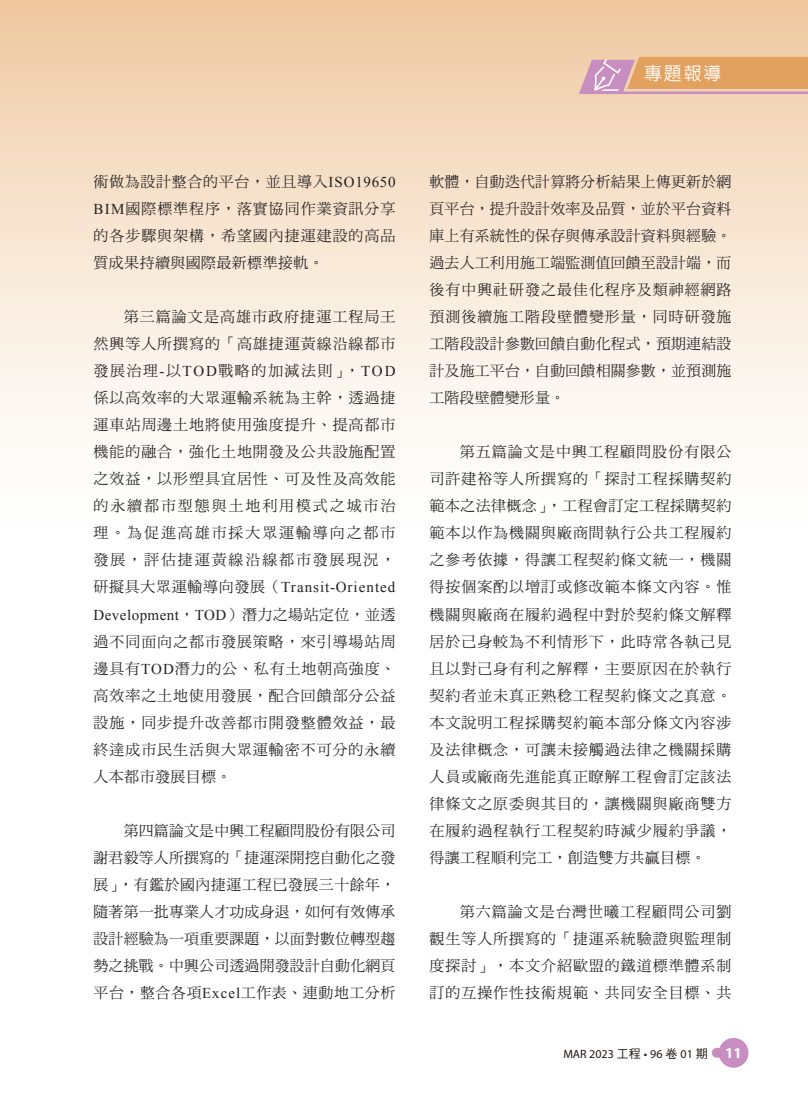
<style>
.page{position:relative;width:808px;height:1106px;background:#fff}
.page>*{position:absolute;margin:0;border:0;box-sizing:border-box;transform-origin:0 0}
.t1{font:500 18px "AR Hei B5";color:#fff}
.t2{font:15px/27px "DF Ming Std W5";letter-spacing:.06em;color:#231f20;text-align:justify}
.t3{font:15px/27px "Times New Roman";letter-spacing:.035em;color:#231f20}
.t4{font:12px "Myriad Pro";color:#211613}
.s1{font-family:"Times New Roman"}
.s2{font-family:"DF Ming Std W5"}
.s3{font-family:"DF Hei Std W5"}
.s4{font-weight:700;font-size:15px;color:#fff}
</style>
<div class="page">
<div style="left:0;top:0;width:808px;height:614px;background:linear-gradient(to bottom,#f0cda8,#fff)"></div>
<svg style="left:579px;top:57px;width:229px;height:37px;background:#dea47f"></svg>
<div style="left:719px;top:1037px;width:29px;height:30px;background:#c78ebf;border-radius:50%"></div>
<div style="left:712px;top:1047px;width:26px;height:10px;background:#c78ebf;border-radius:5px"></div>
<p class="t1" style="left:644px;top:64px;width:79px">專題報導</p>
<p class="t2" style="left:94px;top:168px;width:303px">術做為設計整合的平台，並且導入<span class="s1">ISO19650<br>BIM</span>國際標準程序，落實協同作業資訊分享的各步驟與架構，希望國內捷運建設的高品質成果持續與國際最新標準接軌。</p>
<p class="t2" style="left:94px;top:303px;width:303px;text-indent:30px">第三篇論文是高雄市政府捷運工程局王然興等人所撰寫的「高雄捷運黃線沿線都市發展治理<span class="s1">-</span>以<span class="s1">TOD</span>戰略的加減法則」，<span class="s1">TOD</span>係以高效率的大眾運輸系統為主幹，透過捷運車站周邊土地將使用強度提升、提高都市機能的融合，強化土地開發及公共設施配置之效益，以形塑具宜居性、可及性及高效能的永續都市型態與土地利用模式之城市治理。為促進高雄市採大眾運輸導向之都市發展，評估捷運黃線沿線都市發展現況，</p>
<p class="t3" style="left:94px;top:573px;width:303px"><span class="s2">研擬具大眾運輸導向發展（</span>Transit-Oriented<br>Development<span class="s2">，</span>TOD<span class="s2">）潛力之場站定位，並透</span></p>
<p class="t2" style="left:94px;top:627px;width:303px">過不同面向之都市發展策略，來引導場站周邊具有<span class="s1">TOD</span>潛力的公、私有土地朝高強度、高效率之土地使用發展，配合回饋部分公益設施，同步提升改善都市開發整體效益，最終達成市民生活與大眾運輸密不可分的永續人本都市發展目標。</p>
<p class="t2" style="left:94px;top:816px;width:303px;text-indent:30px">第四篇論文是中興工程顧問股份有限公司謝君毅等人所撰寫的「捷運深開挖自動化之發展」，有鑑於國內捷運工程已發展三十餘年，隨著第一批專業人才功成身退，如何有效傳承設計經驗為一項重要課題，以面對數位轉型趨勢之挑戰。中興公司透過開發設計自動化網頁平台，整合各項<span class="s1">Excel</span>工作表、連動地工分析</p>
<p class="t2" style="left:429px;top:168px;width:303px">軟體，自動迭代計算將分析結果上傳更新於網頁平台，提升設計效率及品質，並於平台資料庫上有系統性的保存與傳承設計資料與經驗。過去人工利用施工端監測值回饋至設計端，而後有中興社研發之最佳化程序及類神經網路預測後續施工階段壁體變形量，同時研發施工階段設計參數回饋自動化程式，預期連結設計及施工平台，自動回饋相關參數，並預測施工階段壁體變形量。</p>
<p class="t2" style="left:429px;top:438px;width:303px;text-indent:30px">第五篇論文是中興工程顧問股份有限公司許建裕等人所撰寫的「探討工程採購契約範本之法律概念」，工程會訂定工程採購契約範本以作為機關與廠商間執行公共工程履約之參考依據，得讓工程契約條文統一，機關得按個案酌以增訂或修改範本條文內容。惟機關與廠商在履約過程中對於契約條文解釋居於己身較為不利情形下，此時常各執己見且以對己身有利之解釋，主要原因在於執行契約者並未真正熟稔工程契約條文之真意。本文說明工程採購契約範本部分條文內容涉及法律概念，可讓未接觸過法律之機關採購人員或廠商先進能真正瞭解工程會訂定該法律條文之原委與其目的，讓機關與廠商雙方在履約過程執行工程契約時減少履約爭議，得讓工程順利完工，創造雙方共贏目標。</p>
<p class="t2" style="left:429px;top:897px;width:303px;text-indent:30px">第六篇論文是台灣世曦工程顧問公司劉觀生等人所撰寫的「捷運系統驗證與監理制度探討」，本文介紹歐盟的鐵道標準體系制訂的互操作性技術規範、共同安全目標、共</p>
<p class="t4" style="left:563px;top:1046px;width:180px">MAR 2023 <span class="s3">工程</span> • 96 <span class="s3">卷</span> 01 <span class="s3">期</span> <span class="s4">11</span></p>
</div>
